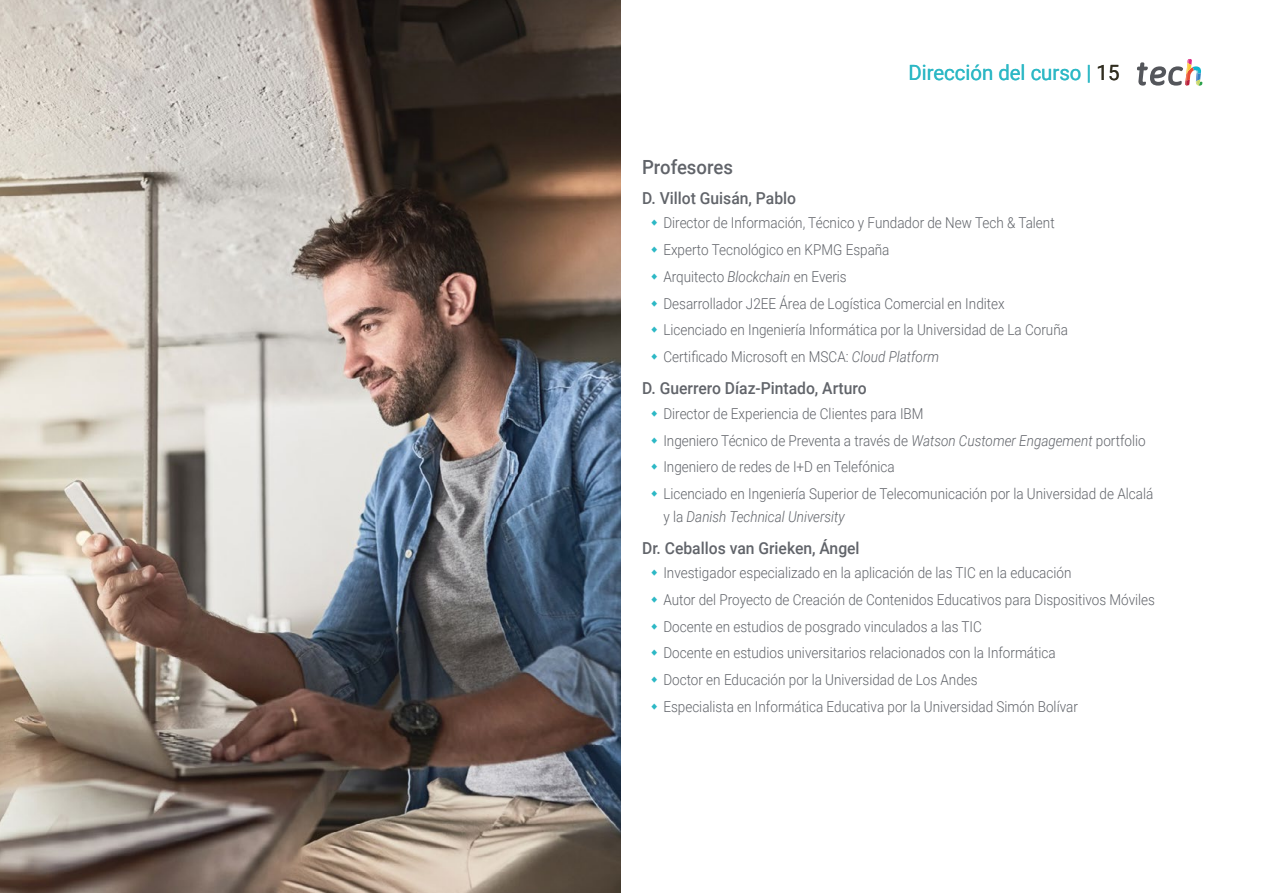
<style>
.page{position:relative;width:1263px;height:893px;background:#fff}
.page>*{position:absolute;margin:0;border:0;box-sizing:border-box;transform-origin:0 0}
.t1{font:21px "Roboto";color:#2db8c5}
.t2{font:500 19.5px "Roboto";color:#61646a;scale:.95 1}
.t3{font:500 16.5px "Roboto";color:#61646a;scale:.95 1}
.t4{font:300 15px/26.7px "Roboto";color:#61646a;scale:.9 1}
.t5{font:italic 300 15px "Roboto";color:#61646a;scale:.9 1}
.s1{color:#312e20}
.s2{font-style:italic}
.s3{font-style:normal}
</style>
<div class="page">
<svg style="left:1137px;top:59px;width:65px;height:27px"></svg>
<img style="left:0;top:0;width:621px;height:893px">
<h1 class="t1" style="left:908px;top:57px;width:213px">Dirección del curso | <span class="s1">15</span></h1>
<h2 class="t2" style="left:642px;top:154px;width:97px">Profesores</h2>
<p class="t3" style="left:642px;top:186px;width:164px">D. Villot Guisán, Pablo</p>
<p class="t4" style="left:663px;top:209px;width:451px">Director de Información, Técnico y Fundador de New Tech &amp; Talent Experto Tecnológico en KPMG España<br>Arquitecto <span class="s2">Blockchain</span> en Everis<br>Desarrollador J2EE Área de Logística Comercial en Inditex Licenciado en Ingeniería Informática por la Universidad de La Coruña Certificado Microsoft en MSCA: <span class="s2">Cloud Platform</span></p>
<p class="t3" style="left:642px;top:377px;width:238px">D. Guerrero Díaz-Pintado, Arturo</p>
<p class="t4" style="left:663px;top:399px;width:546px">Director de Experiencia de Clientes para IBM<br>Ingeniero Técnico de Preventa a través de <span class="s2">Watson Customer Engagement</span> portfolio Ingeniero de redes de I+D en Telefónica<br>Licenciado en Ingeniería Superior de Telecomunicación por la Universidad de Alcalá</p>
<p class="t5" style="left:663px;top:506px;width:203px"><span class="s3">y la</span> Danish Technical University</p>
<p class="t3" style="left:642px;top:536px;width:230px">Dr. Ceballos van Grieken, Ángel</p>
<p class="t4" style="left:663px;top:559px;width:548px">Investigador especializado en la aplicación de las TIC en la educación<br>Autor del Proyecto de Creación de Contenidos Educativos para Dispositivos Móviles Docente en estudios de posgrado vinculados a las TIC<br>Docente en estudios universitarios relacionados con la Informática<br>Doctor en Educación por la Universidad de Los Andes<br>Especialista en Informática Educativa por la Universidad Simón Bolívar</p>
</div>
